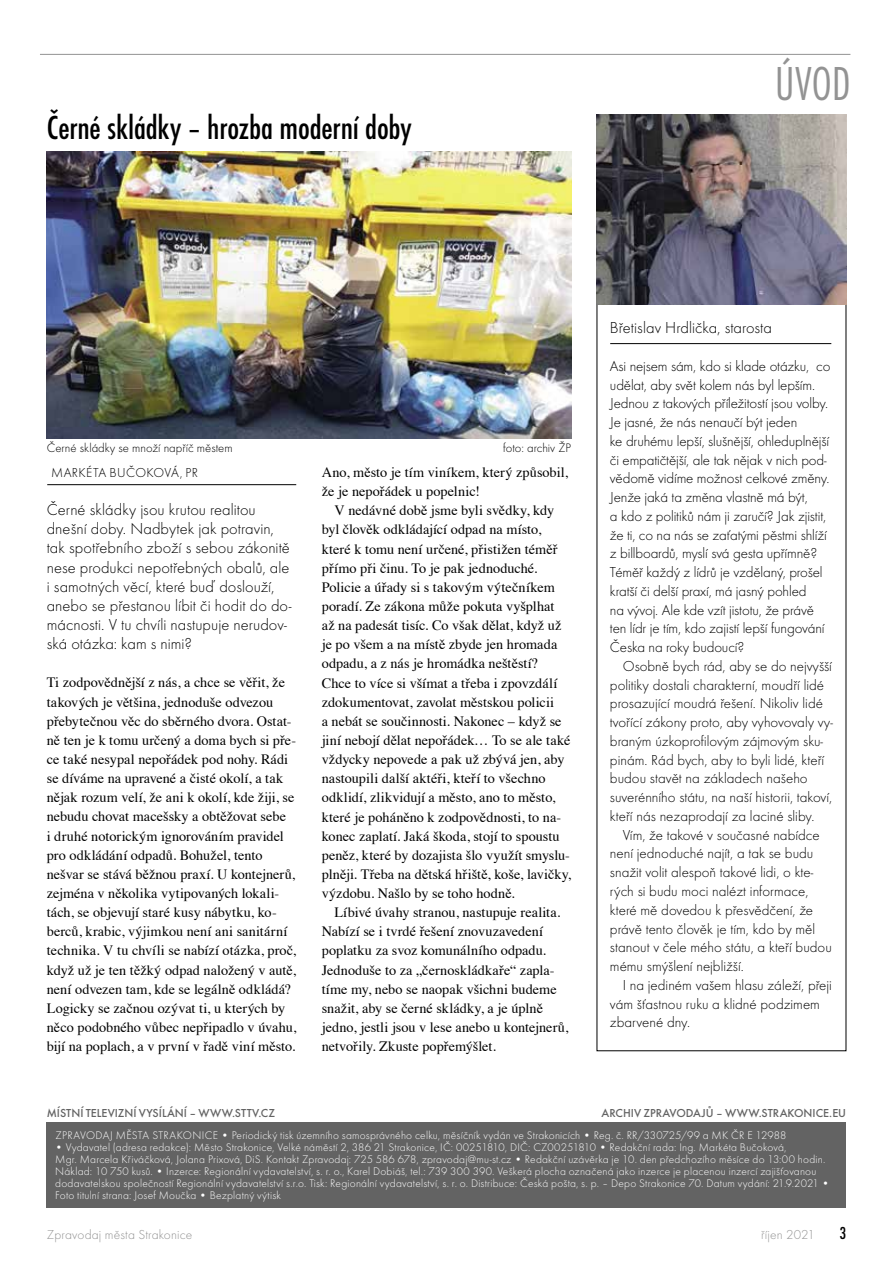
<style>
.page{position:relative;width:893px;height:1263px;background:#fff}
.page>*{position:absolute;margin:0;border:0;box-sizing:border-box;transform-origin:0 0}
.t1{font:49.5px "Futura TOT Ligh Cond";color:#939393}
.t2{font:500 condensed 34.5px "Futura TOT";letter-spacing:-.005em;color:#000}
.t3{font:500 condensed 18px "Futura TOT";color:#000}
.t4{font:16.5px/19.2px "Futura TOT Ligh";color:#000}
.t5{font:15px/18.8px "Futura TOT Ligh";letter-spacing:-.01em;color:#000}
.t6{font:14.25px/19.2px "Times";color:#000}
.t7{font:13.5px "Futura TOT Ligh";letter-spacing:.01em;color:#939393}
.t8{font:13.5px "Futura TOT Ligh";letter-spacing:.025em;color:#000}
.t9{font:12.75px "Futura TOT Ligh";color:#000}
.t10{font:500 12px "Futura TOT";color:#636363}
.t11{font:11.55px/12px "Futura TOT Ligh";letter-spacing:.015em;color:#fff}
</style>
<div class="page">
<div style="left:47px;top:1122px;width:799px;height:86px;background:#636363"></div>
<hr style="left:40px;top:54px;width:810px;height:1px;background:#939393">
<hr style="left:610px;top:343px;width:221px;height:1px;background:#000">
<img style="left:597px;top:115px;width:249px;height:190px">
<img style="left:47px;top:152px;width:524px;height:287px">
<hr style="left:47px;top:484px;width:249px;height:1px;background:#000">
<h2 class="t2" style="left:47px;top:108px;width:366px">Černé skládky – hrozba moderní doby</h2>
<h1 class="t1" style="left:775px;top:55px;width:77px">ÚVOD</h1>
<p class="t9" style="left:47px;top:441px;width:187px">Černé skládky se množí napříč městem</p>
<p class="t9" style="left:503px;top:441px;width:70px">foto: archiv ŽP</p>
<p class="t8" style="left:51px;top:464px;width:149px">MARKÉTA BUČOKOVÁ, PR</p>
<p class="t6" style="left:322px;top:461px;width:248px">Ano, město je tím viníkem, který způsobil, že je nepořádek u popelnic!</p>
<p class="t6" style="left:322px;top:500px;width:251px;text-indent:13px">V nedávné době jsme byli svědky, kdy byl člověk odkládající odpad na místo, které k tomu není určené, přistižen téměř přímo při činu. To je pak jednoduché.<br>Policie a úřady si s takovým výtečníkem poradí. Ze zákona může pokuta vyšplhat<br>až na padesát tisíc. Co však dělat, když už je po všem a na místě zbyde jen hromada odpadu, a z nás je hromádka neštěstí?<br>Chce to více si všímat a třeba i zpovzdálí zdokumentovat, zavolat městskou policii<br>a nebát se součinnosti. Nakonec – když se jiní nebojí dělat nepořádek… To se ale také vždycky nepovede a pak už zbývá jen, aby nastoupili další aktéři, kteří to všechno odklidí, zlikvidují a město, ano to město, které je poháněno k zodpovědnosti, to na&shy;konec zaplatí. Jaká škoda, stojí to spoustu peněz, které by dozajista šlo využít smyslu&shy;plněji. Třeba na dětská hřiště, koše, lavičky, výzdobu. Našlo by se toho hodně.</p>
<p class="t6" style="left:322px;top:901px;width:248px;text-indent:13px">Líbivé úvahy stranou, nastupuje realita.<br>Nabízí se i tvrdé řešení znovuzavedení poplatku za svoz komunálního odpadu.<br>Jednoduše to za „černoskládkaře“ zapla&shy;tíme my, nebo se naopak všichni budeme snažit, aby se černé skládky, a je úplně jedno, jestli jsou v lese anebo u kontejnerů, netvořily. Zkuste popřemýšlet.</p>
<p class="t4" style="left:47px;top:500px;width:246px">Černé skládky jsou krutou realitou dnešní doby. Nadbytek jak potravin, tak spotřebního zboží s sebou zákonitě nese produkci nepotřebných obalů, ale i samotných věcí, které buď doslouží, anebo se přestanou líbit či hodit do do&shy;mácnosti. V tu chvíli nastupuje nerudov&shy;ská otázka: kam s nimi?</p>
<p class="t6" style="left:47px;top:672px;width:251px">Ti zodpovědnější z nás, a chce se věřit, že takových je většina, jednoduše odvezou přebytečnou věc do sběrného dvora. Ostat&shy;ně ten je k tomu určený a doma bych si pře&shy;ce také nesypal nepořádek pod nohy. Rádi se díváme na upravené a čisté okolí, a tak nějak rozum velí, že ani k okolí, kde žiji, se nebudu chovat macešsky a obtěžovat sebe<br>i druhé notorickým ignorováním pravidel pro odkládání odpadů. Bohužel, tento nešvar se stává běžnou praxí. U kontejnerů, zejména v několika vytipovaných lokali&shy;tách, se objevují staré kusy nábytku, ko&shy;berců, krabic, výjimkou není ani sanitární technika. V tu chvíli se nabízí otázka, proč, když už je ten těžký odpad naložený v autě, není odvezen tam, kde se legálně odkládá?<br>Logicky se začnou ozývat ti, u kterých by něco podobného vůbec nepřipadlo v úvahu, bijí na poplach, a v první v řadě viní město.</p>
<p class="t4" style="left:610px;top:318px;width:164px">Břetislav Hrdlička, starosta</p>
<p class="t5" style="left:610px;top:357px;width:222px">Asi nejsem sám, kdo si klade otázku, co udělat, aby svět kolem nás byl lepším.<br>Jednou z takových příležitostí jsou volby.<br>Je jasné, že nás nenaučí být jeden<br>ke druhému lepší, slušnější, ohleduplnější či empatičtější, ale tak nějak v nich pod&shy;vědomě vidíme možnost celkové změny.<br>Jenže jaká ta změna vlastně má být,<br>a kdo z politiků nám ji zaručí? Jak zjistit, že ti, co na nás se zaťatými pěstmi shlíží z billboardů, myslí svá gesta upřímně?<br>Téměř každý z lídrů je vzdělaný, prošel kratší či delší praxí, má jasný pohled<br>na vývoj. Ale kde vzít jistotu, že právě ten lídr je tím, kdo zajistí lepší fungování Česka na roky budoucí?</p>
<p class="t5" style="left:610px;top:657px;width:225px;text-indent:13px">Osobně bych rád, aby se do nejvyšší politiky dostali charakterní, moudří lidé prosazující moudrá řešení. Nikoliv lidé tvořící zákony proto, aby vyhovovaly vy&shy;braným úzkoprofilovým zájmovým sku&shy;pinám. Rád bych, aby to byli lidé, kteří budou stavět na základech našeho suverénního státu, na naší historii, takoví, kteří nás nezaprodají za laciné sliby.</p>
<p class="t5" style="left:610px;top:825px;width:223px;text-indent:13px">Vím, že takové v současné nabídce není jednoduché najít, a tak se budu snažit volit alespoň takové lidi, o kte&shy;rých si budu moci nalézt informace, které mě dovedou k přesvědčení, že právě tento člověk je tím, kdo by měl stanout v čele mého státu, a kteří budou mému smýšlení nejbližší.</p>
<p class="t5" style="left:610px;top:975px;width:223px;text-indent:13px">I na jediném vašem hlasu záleží, přeji vám šťastnou ruku a klidné podzimem zbarvené dny.</p>
<p class="t10" style="left:47px;top:1106px;width:230px">MÍSTNÍ TELEVIZNÍ VYSÍLÁNÍ – WWW.STTV.CZ</p>
<p class="t10" style="left:602px;top:1106px;width:246px">ARCHIV ZPRAVODAJŮ – WWW.STRAKONICE.EU</p>
<p class="t11" style="left:55px;top:1129px;width:733px">ZPRAVODAJ MĚSTA STRAKONICE • Periodický tisk územního samosprávného celku, měsíčník vydán ve Strakonicích • Reg. č. RR/330725/99 a MK ČR E 12988</p>
<p class="t11" style="left:55px;top:1141px;width:776px">• Vydavatel (adresa redakce): Město Strakonice, Velké náměstí 2, 386 21 Strakonice, IČ: 00251810, DIČ: CZ00251810 • Redakční rada: Ing. Markéta Bučoková,<br>Mgr. Marcela Křiváčková, Jolana Prixová, DiS. Kontakt Zpravodaj: 725 586 678, zpravodaj@mu-st.cz • Redakční uzávěrka je 10. den předchozího měsíce do 13:00 hodin.<br>Náklad: 10 750 kusů. • Inzerce: Regionální vydavatelství, s. r. o., Karel Dobiáš, tel.: 739 300 390. Veškerá plocha označená jako inzerce je placenou inzercí zajišťovanou dodavatelskou společností Regionální vydavatelství s.r.o. Tisk: Regionální vydavatelství, s. r. o. Distribuce: Česká pošta, s. p. – Depo Strakonice 70. Datum vydání: 21.9.2021 • Foto titulní strana: Josef Moučka • Bezplatný výtisk</p>
<p class="t7" style="left:47px;top:1227px;width:147px">Zpravodaj města Strakonice</p>
<p class="t7" style="left:761px;top:1227px;width:55px">říjen 2021</p>
<p class="t3" style="left:839px;top:1223px;width:8px">3</p>
</div>
